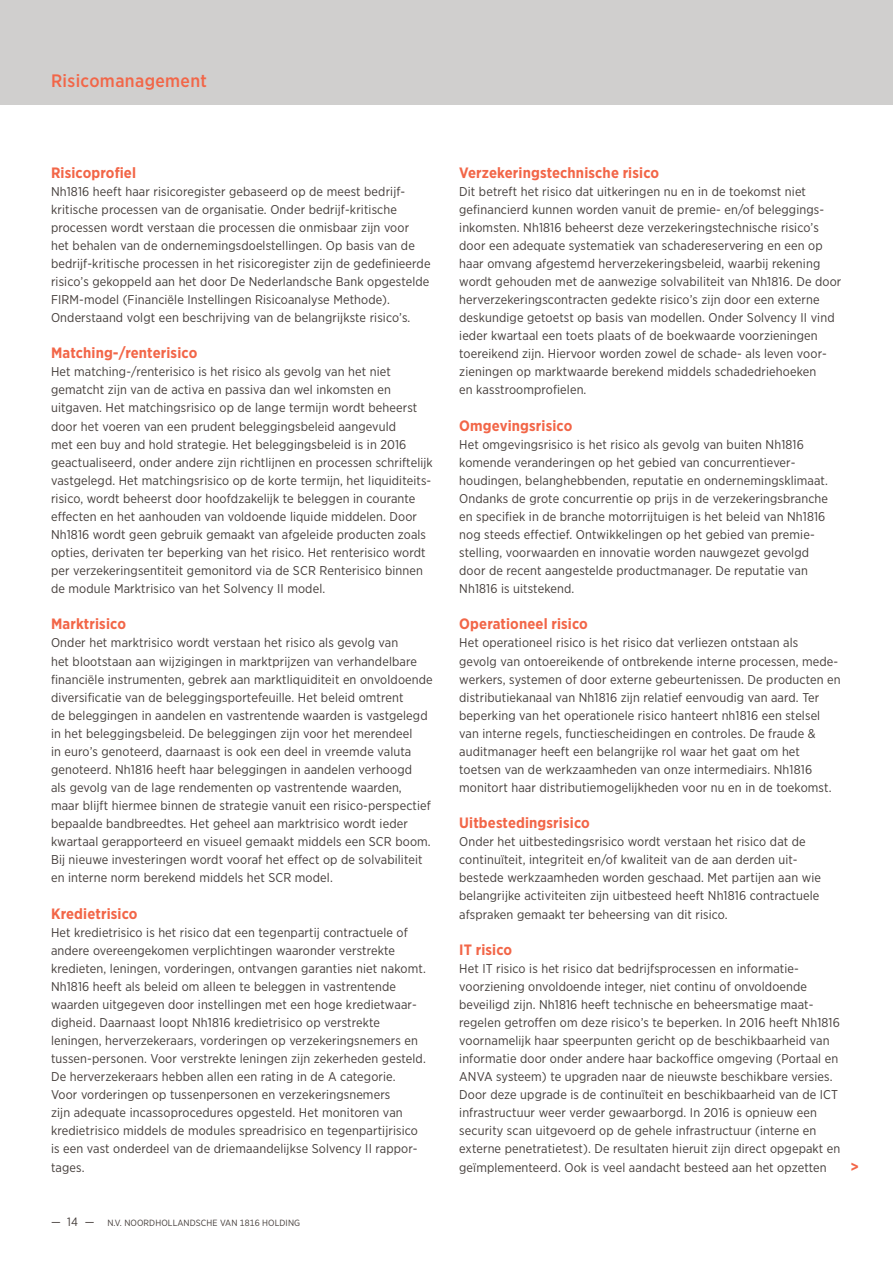
<style>
.page{position:relative;width:893px;height:1263px;background:#fff}
.page>*{position:absolute;margin:0;border:0;box-sizing:border-box;transform-origin:0 0}
.t1{font:500 18px "Gotham Narrow";letter-spacing:.02em;color:#f26648}
.t2{font:700 15px "Gotham Narrow";letter-spacing:.01em;color:#f26648}
.t3{font:12.75px/18px "Gotham Narrow";letter-spacing:.01em;color:#443d3a}
.t4{font:9px "Gotham Narrow";letter-spacing:.01em;color:#443d3a}
.s1{font-size:12px}
</style>
<div class="page">
<div style="left:0;top:0;width:893px;height:105px;background:#d0cfce"></div>
<h1 class="t1" style="left:51px;top:69px;width:157px">Risicomanagement</h1>
<p class="t2" style="left:51px;top:163px;width:87px">Risicoprofiel</p>
<p class="t3" style="left:51px;top:182px;width:381px">Nh1816 heeft haar risicoregister gebaseerd op de meest bedrijf&shy;kritische processen van de organisatie. Onder bedrijf-kritische processen wordt verstaan die processen die onmisbaar zijn voor<br>het behalen van de ondernemingsdoelstellingen. Op basis van de bedrijf-kritische processen in het risicoregister zijn de gedefinieerde risico’s gekoppeld aan het door De Nederlandsche Bank opgestelde FIRM-model (Financiële Instellingen Risicoanalyse Methode).<br>Onderstaand volgt een beschrijving van de belangrijkste risico’s.</p>
<p class="t2" style="left:51px;top:343px;width:148px">Matching-/renterisico</p>
<p class="t3" style="left:51px;top:363px;width:383px">Het matching-/renterisico is het risico als gevolg van het niet gematcht zijn van de activa en passiva dan wel inkomsten en uitgaven. Het matchingsrisico op de lange termijn wordt beheerst door het voeren van een prudent beleggingsbeleid aangevuld<br>met een buy and hold strategie. Het beleggingsbeleid is in 2016 geactualiseerd, onder andere zijn richtlijnen en processen schriftelijk vastgelegd. Het matchingsrisico op de korte termijn, het liquiditeits&shy;risico, wordt beheerst door hoofdzakelijk te beleggen in courante effecten en het aanhouden van voldoende liquide middelen. Door Nh1816 wordt geen gebruik gemaakt van afgeleide producten zoals opties, derivaten ter beperking van het risico. Het renterisico wordt per verzekeringsentiteit gemonitord via de SCR Renterisico binnen de module Marktrisico van het Solvency II model.</p>
<p class="t2" style="left:51px;top:614px;width:77px">Marktrisico</p>
<p class="t3" style="left:51px;top:634px;width:383px">Onder het marktrisico wordt verstaan het risico als gevolg van<br>het blootstaan aan wijzigingen in marktprijzen van verhandelbare financiële instrumenten, gebrek aan marktliquiditeit en onvoldoende diversificatie van de beleggingsportefeuille. Het beleid omtrent<br>de beleggingen in aandelen en vastrentende waarden is vastgelegd in het beleggingsbeleid. De beleggingen zijn voor het merendeel<br>in euro’s genoteerd, daarnaast is ook een deel in vreemde valuta genoteerd. Nh1816 heeft haar beleggingen in aandelen verhoogd<br>als gevolg van de lage rendementen op vastrentende waarden, maar blijft hiermee binnen de strategie vanuit een risico-perspectief bepaalde bandbreedtes. Het geheel aan marktrisico wordt ieder kwartaal gerapporteerd en visueel gemaakt middels een SCR boom.<br>Bij nieuwe investeringen wordt vooraf het effect op de solvabiliteit en interne norm berekend middels het SCR model.</p>
<p class="t2" style="left:51px;top:904px;width:88px">Kredietrisico</p>
<p class="t3" style="left:51px;top:923px;width:376px">Het kredietrisico is het risico dat een tegenpartij contractuele of andere overeengekomen verplichtingen waaronder verstrekte kredieten, leningen, vorderingen, ontvangen garanties niet nakomt.<br>Nh1816 heeft als beleid om alleen te beleggen in vastrentende waarden uitgegeven door instellingen met een hoge kredietwaar&shy;digheid. Daarnaast loopt Nh1816 kredietrisico op verstrekte leningen, herverzekeraars, vorderingen op verzekeringsnemers en tussen-personen. Voor verstrekte leningen zijn zekerheden gesteld.<br>De herverzekeraars hebben allen een rating in de A categorie.<br>Voor vorderingen op tussenpersonen en verzekeringsnemers<br>zijn adequate incassoprocedures opgesteld. Het monitoren van kredietrisico middels de modules spreadrisico en tegenpartijrisico is een vast onderdeel van de driemaandelijkse Solvency II rappor&shy;tages.</p>
<p class="t4" style="left:51px;top:1217px;width:251px"><span class="s1">— 14 —</span> N.V. NOORDHOLLANDSCHE VAN 1816 HOLDING</p>
<p class="t2" style="left:459px;top:163px;width:201px">Verzekeringstechnische risico</p>
<p class="t3" style="left:459px;top:182px;width:384px">Dit betreft het risico dat uitkeringen nu en in de toekomst niet gefinancierd kunnen worden vanuit de premie- en/of beleggings&shy;inkomsten. Nh1816 beheerst deze verzekeringstechnische risico’s door een adequate systematiek van schadereservering en een op haar omvang afgestemd herverzekeringsbeleid, waarbij rekening wordt gehouden met de aanwezige solvabiliteit van Nh1816. De door herverzekeringscontracten gedekte risico’s zijn door een externe deskundige getoetst op basis van modellen. Onder Solvency II vind ieder kwartaal een toets plaats of de boekwaarde voorzieningen toereikend zijn. Hiervoor worden zowel de schade- als leven voor&shy;zieningen op marktwaarde berekend middels schadedriehoeken<br>en kasstroomprofielen.</p>
<p class="t2" style="left:459px;top:416px;width:115px">Omgevingsrisico</p>
<p class="t3" style="left:459px;top:435px;width:370px">Het omgevingsrisico is het risico als gevolg van buiten Nh1816 komende veranderingen op het gebied van concurrentiever&shy;houdingen, belanghebbenden, reputatie en ondernemingsklimaat.<br>Ondanks de grote concurrentie op prijs in de verzekeringsbranche en specifiek in de branche motorrijtuigen is het beleid van Nh1816 nog steeds effectief. Ontwikkelingen op het gebied van premie&shy;stelling, voorwaarden en innovatie worden nauwgezet gevolgd door de recent aangestelde productmanager. De reputatie van Nh1816 is uitstekend.</p>
<p class="t2" style="left:459px;top:614px;width:130px">Operationeel risico</p>
<p class="t3" style="left:459px;top:634px;width:383px">Het operationeel risico is het risico dat verliezen ontstaan als<br>gevolg van ontoereikende of ontbrekende interne processen, mede&shy;werkers, systemen of door externe gebeurtenissen. De producten en distributiekanaal van Nh1816 zijn relatief eenvoudig van aard. Ter beperking van het operationele risico hanteert nh1816 een stelsel van interne regels, functiescheidingen en controles. De fraude &amp; auditmanager heeft een belangrijke rol waar het gaat om het toetsen van de werkzaamheden van onze intermediairs. Nh1816 monitort haar distributiemogelijkheden voor nu en in de toekomst.</p>
<p class="t2" style="left:459px;top:813px;width:132px">Uitbestedingsrisico</p>
<p class="t3" style="left:459px;top:832px;width:363px">Onder het uitbestedingsrisico wordt verstaan het risico dat de continuïteit, integriteit en/of kwaliteit van de aan derden uit&shy;bestede werkzaamheden worden geschaad. Met partijen aan wie belangrijke activiteiten zijn uitbesteed heeft Nh1816 contractuele afspraken gemaakt ter beheersing van dit risico.</p>
<p class="t2" style="left:459px;top:940px;width:55px">IT risico</p>
<p class="t3" style="left:459px;top:959px;width:383px">Het IT risico is het risico dat bedrijfsprocessen en informatie&shy;voorziening onvoldoende integer, niet continu of onvoldoende beveiligd zijn. Nh1816 heeft technische en beheersmatige maat&shy;regelen getroffen om deze risico’s te beperken. In 2016 heeft Nh1816 voornamelijk haar speerpunten gericht op de beschikbaarheid van informatie door onder andere haar backoffice omgeving (Portaal en ANVA systeem) te upgraden naar de nieuwste beschikbare versies.<br>Door deze upgrade is de continuïteit en beschikbaarheid van de ICT infrastructuur weer verder gewaarborgd. In 2016 is opnieuw een security scan uitgevoerd op de gehele infrastructuur (interne en externe penetratietest). De resultaten hieruit zijn direct opgepakt en geïmplementeerd. Ook is veel aandacht besteed aan het opzetten</p>
<p class="t2" style="left:850px;top:1157px;width:10px">&gt;</p>
</div>
